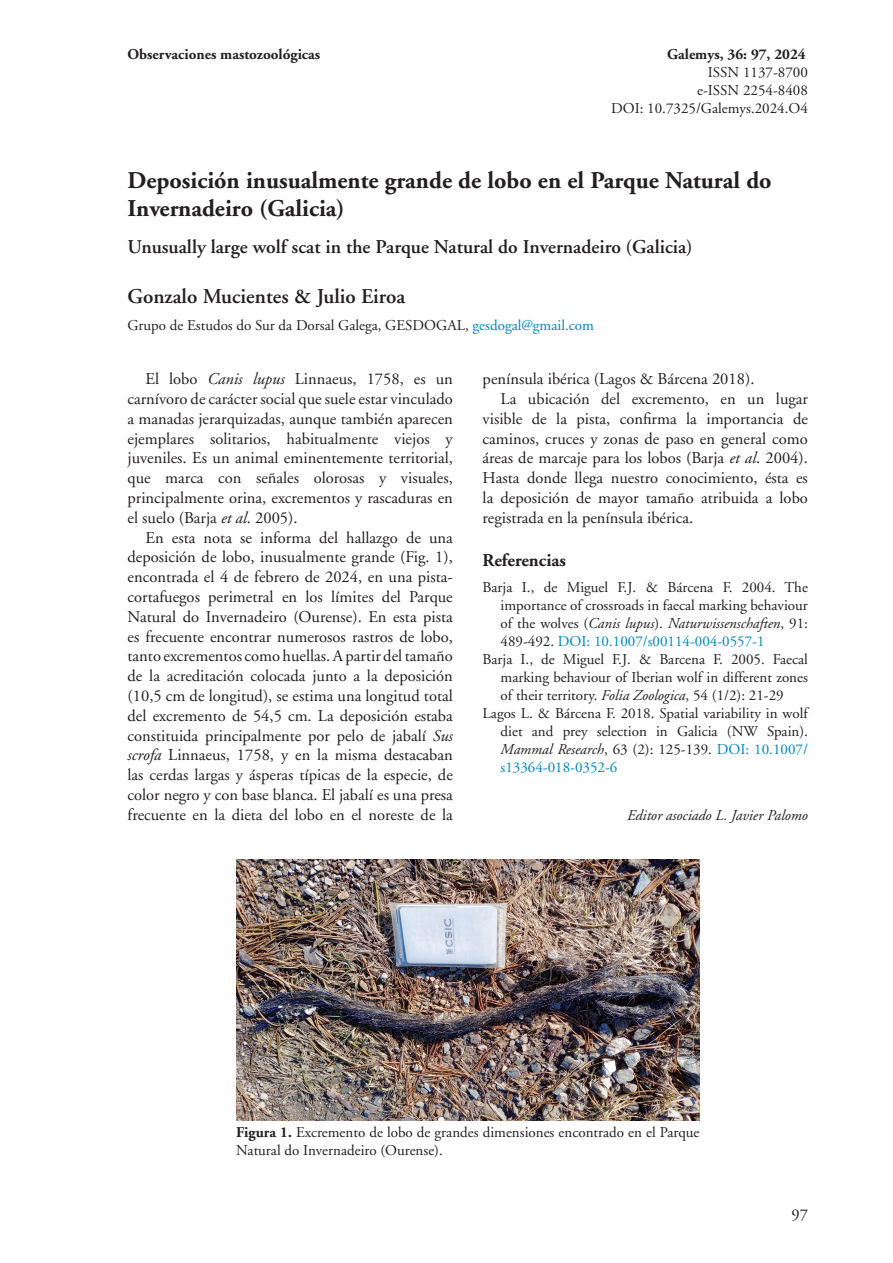
<style>
.page{position:relative;width:893px;height:1263px;background:#fff}
.page>*{position:absolute;margin:0;border:0;box-sizing:border-box;transform-origin:0 0}
.t1{font:700 24px/28.8px "Adobe Garamond";color:#231f20}
.t2{font:600 21px "Adobe Garamond";color:#231f20}
.t3{font:600 19.5px "Adobe Garamond";color:#231f20}
.t4{font:700 18px "Adobe Garamond";color:#231f20}
.t5{font:16.5px/19.8px "Adobe Garamond";color:#231f20;text-align:justify}
.t6{font:15px/18px "Adobe Garamond";color:#231f20;text-align:right}
.t7{font:italic 15px "Adobe Garamond";color:#231f20}
.t8{font:15px "Adobe Garamond";color:#0086be}
.t9{font:700 15px "Adobe Garamond";color:#231f20}
.s1{color:#0086be}
.s2{font-style:italic}
.s3{font-style:normal}
.s4{color:#231f20}
.s5{font-weight:700}
</style>
<div class="page">
<img style="left:236px;top:860px;width:463px;height:260px">
<p class="t9" style="left:128px;top:46px;width:194px">Observaciones mastozoológicas</p>
<p class="t9" style="left:667px;top:46px;width:140px">Galemys, 36: 97, 2024</p>
<p class="t6" style="left:611px;top:63px;width:198px">ISSN 1137-8700<br>e-ISSN 2254-8408<br>DOI: 10.7325/Galemys.2024.O4</p>
<h1 class="t1" style="left:128px;top:166px;width:645px">Deposición inusualmente grande de lobo en el Parque Natural do<br>Invernadeiro (Galicia)</h1>
<p class="t3" style="left:128px;top:236px;width:566px">Unusually large wolf scat in the Parque Natural do Invernadeiro (Galicia)</p>
<p class="t2" style="left:128px;top:284px;width:279px">Gonzalo Mucientes &amp; Julio Eiroa</p>
<p class="t6" style="left:128px;top:316px;width:468px">Grupo de Estudos do Sur da Dorsal Galega, GESDOGAL, <span class="s1">gesdogal@gmail.com</span></p>
<p class="t5" style="left:128px;top:369px;width:327px;text-indent:18px">El lobo <span class="s2">Canis lupus</span> Linnaeus, 1758, es un carnívoro de carácter social que suele estar vinculado a manadas jerarquizadas, aunque también aparecen ejemplares solitarios, habitualmente viejos y juveniles. Es un animal eminentemente territorial, que marca con señales olorosas y visuales, principalmente orina, excrementos y rascaduras en el suelo (Barja <span class="s2">et al</span>. 2005).</p>
<p class="t5" style="left:128px;top:528px;width:327px;text-indent:18px">En esta nota se informa del hallazgo de una deposición de lobo, inusualmente grande (Fig. 1), encontrada el 4 de febrero de 2024, en una pista&shy;cortafuegos perimetral en los límites del Parque Natural do Invernadeiro (Ourense). En esta pista es frecuente encontrar numerosos rastros de lobo, tanto excrementos como huellas. A partir del tamaño de la acreditación colocada junto a la deposición (10,5 cm de longitud), se estima una longitud total del excremento de 54,5 cm. La deposición estaba constituida principalmente por pelo de jabalí <span class="s2">Sus scrofa</span> Linnaeus, 1758, y en la misma destacaban las cerdas largas y ásperas típicas de la especie, de color negro y con base blanca. El jabalí es una presa frecuente en la dieta del lobo en el noreste de la</p>
<p class="t5" style="left:483px;top:369px;width:273px">península ibérica (Lagos &amp; Bárcena 2018).</p>
<p class="t5" style="left:501px;top:389px;width:309px">La ubicación del excremento, en un lugar</p>
<p class="t5" style="left:483px;top:409px;width:327px">visible de la pista, confirma la importancia de</p>
<p class="t5" style="left:483px;top:429px;width:327px">caminos, cruces y zonas de paso en general como</p>
<p class="t5" style="left:483px;top:449px;width:327px">áreas de marcaje para los lobos (Barja <span class="s2">et al</span>. 2004).</p>
<p class="t5" style="left:483px;top:468px;width:327px">Hasta donde llega nuestro conocimiento, ésta es</p>
<p class="t5" style="left:483px;top:488px;width:327px">la deposición de mayor tamaño atribuida a lobo</p>
<p class="t5" style="left:483px;top:508px;width:212px">registrada en la península ibérica.</p>
<p class="t4" style="left:483px;top:550px;width:85px">Referencias</p>
<p class="t6" style="left:483px;top:579px;width:327px">Barja I., de Miguel F.J. &amp; Bárcena F. 2004. The</p>
<p class="t6" style="left:501px;top:597px;width:309px">importance of crossroads in faecal marking behaviour</p>
<p class="t7" style="left:501px;top:615px;width:309px"><span class="s3">of the wolves (</span>Canis lupus<span class="s3">).</span> Naturwissenschaften<span class="s3">, 91:</span></p>
<p class="t8" style="left:501px;top:633px;width:265px"><span class="s4">489-492.</span> DOI: 10.1007/s00114-004-0557-1</p>
<p class="t6" style="left:483px;top:651px;width:327px">Barja I., de Miguel F.J. &amp; Barcena F. 2005. Faecal</p>
<p class="t6" style="left:501px;top:669px;width:309px">marking behaviour of Iberian wolf in different zones</p>
<p class="t6" style="left:501px;top:687px;width:285px">of their territory. <span class="s2">Folia Zoologica</span>, 54 (1/2): 21-29</p>
<p class="t6" style="left:483px;top:705px;width:327px">Lagos L. &amp; Bárcena F. 2018. Spatial variability in wolf</p>
<p class="t6" style="left:501px;top:723px;width:309px">diet and prey selection in Galicia (NW Spain).</p>
<p class="t6" style="left:501px;top:741px;width:309px"><span class="s2">Mammal Research</span>, 63 (2): 125-139. <span class="s1">DOI: 10.1007/</span></p>
<p class="t8" style="left:501px;top:759px;width:118px">s13364-018-0352-6</p>
<p class="t7" style="left:627px;top:807px;width:182px">Editor asociado L. Javier Palomo</p>
<p class="t6" style="left:236px;top:1124px;width:465px;text-align:left"><span class="s5">Figura 1.</span> Excremento de lobo de grandes dimensiones encontrado en el Parque<br>Natural do Invernadeiro (Ourense).</p>
<p class="t5" style="left:791px;top:1206px;width:18px">97</p>
</div>
